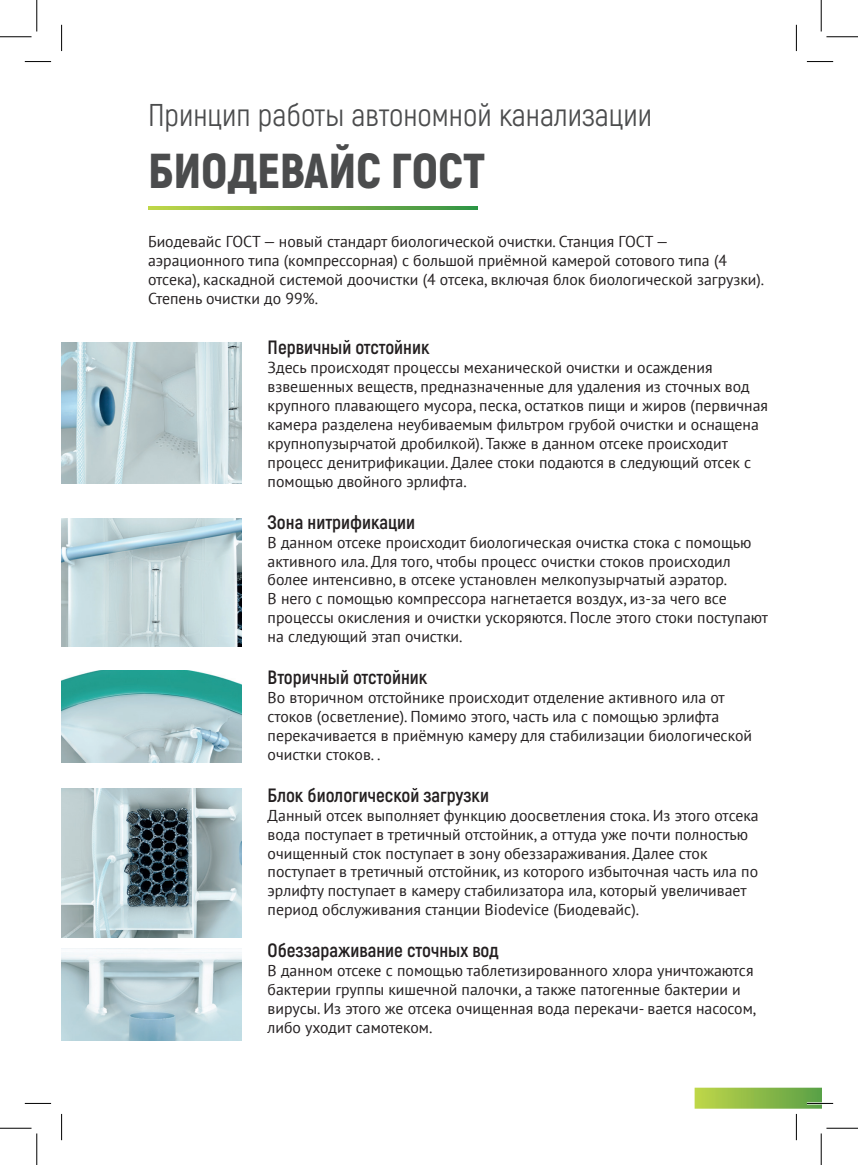
<style>
.page{position:relative;width:858px;height:1165px;background:#fff}
.page>*{position:absolute;margin:0;border:0;box-sizing:border-box;transform-origin:0 0}
.t1{font:900 49px "Akrobat";color:#4b4c4d}
.t2{font:31.5px "Akrobat";color:#4b4c4d}
.t3{font:700 19.25px "Akrobat";color:#231f20}
.t4{font:15.75px/18.9px "PT Sans";color:#231f20}
</style>
<div class="page">
<div style="left:694px;top:1088px;width:127px;height:21px;background:linear-gradient(to right,#bed547,#5ea24b)"></div>
<svg style="left:148px;top:207px;width:329px;height:3px"></svg>
<img style="left:62px;top:342px;width:179px;height:142px">
<img style="left:62px;top:518px;width:179px;height:129px">
<img style="left:62px;top:670px;width:179px;height:92px">
<img style="left:62px;top:788px;width:179px;height:150px">
<img style="left:62px;top:949px;width:179px;height:91px">
<hr style="left:806px;top:1102px;width:26px;height:2px;background:#fff">
<svg style="left:25px;top:61px;width:26px;height:1px"></svg>
<svg style="left:806px;top:61px;width:26px;height:1px"></svg>
<svg style="left:25px;top:1103px;width:26px;height:1px"></svg>
<svg style="left:806px;top:1103px;width:26px;height:1px"></svg>
<svg style="left:61px;top:25px;width:1px;height:26px"></svg>
<svg style="left:61px;top:1114px;width:1px;height:26px"></svg>
<svg style="left:795px;top:25px;width:1px;height:26px"></svg>
<svg style="left:795px;top:1114px;width:1px;height:26px"></svg>
<hr style="left:0;top:36px;width:32px;height:1px;background:#000">
<hr style="left:826px;top:36px;width:31px;height:1px;background:#000">
<hr style="left:0;top:1128px;width:32px;height:1px;background:#000">
<hr style="left:826px;top:1128px;width:31px;height:1px;background:#000">
<hr style="left:36px;top:0;width:1px;height:32px;background:#000">
<hr style="left:36px;top:1133px;width:1px;height:32px;background:#000">
<hr style="left:820px;top:0;width:1px;height:32px;background:#000">
<hr style="left:820px;top:1133px;width:1px;height:32px;background:#000">
<h2 class="t2" style="left:148px;top:96px;width:505px">Принцип работы автономной канализации</h2>
<h1 class="t1" style="left:148px;top:139px;width:338px">БИОДЕВАЙС ГОСТ</h1>
<p class="t4" style="left:148px;top:232px;width:617px">Биодевайс ГОСТ — новый стандарт биологической очистки. Станция ГОСТ — аэрационного типа (компрессорная) с большой приёмной камерой сотового типа (4 отсека), каскадной системой доочистки (4 отсека, включая блок биологической загрузки).<br>Степень очистки до 99%.</p>
<p class="t3" style="left:267px;top:336px;width:163px">Первичный отстойник</p>
<p class="t4" style="left:267px;top:358px;width:501px">Здесь происходят процессы механической очистки и осаждения взвешенных веществ, предназначенные для удаления из сточных вод крупного плавающего мусора, песка, остатков пищи и жиров (первичная камера разделена неубиваемым фильтром грубой очистки и оснащена крупнопузырчатой дробилкой). Также в данном отсеке происходит процесс денитрификации. Далее стоки подаются в следующий отсек с помощью двойного эрлифта.</p>
<p class="t3" style="left:267px;top:510px;width:149px">Зона нитрификации</p>
<p class="t4" style="left:267px;top:532px;width:502px">В данном отсеке происходит биологическая очистка стока с помощью активного ила. Для того, чтобы процесс очистки стоков происходил более интенсивно, в отсеке установлен мелкопузырчатый аэратор.<br>В него с помощью компрессора нагнетается воздух, из-за чего все процессы окисления и очистки ускоряются. После этого стоки поступают на следующий этап очистки.</p>
<p class="t3" style="left:267px;top:665px;width:161px">Вторичный отстойник</p>
<p class="t4" style="left:267px;top:688px;width:486px">Во вторичном отстой нике происходит отделение активного ила от стоков (осветление). Помимо этого, часть ила с помощью эрлифта перекачивается в приёмную камеру для стабилизации биологической очистки стоков. .</p>
<p class="t3" style="left:267px;top:783px;width:223px">Блок биологической загрузки</p>
<p class="t4" style="left:267px;top:805px;width:492px">Данный отсек выполняет функцию доосветления стока. Из этого отсека вода поступает в третичный отстойник, а оттуда уже почти полностью очищенный сток поступает в зону обеззараживания. Далее сток поступает в третичный отстой ник, из которого избыточная часть ила по эрлифту поступает в камеру стабилизатора ила, который увеличивает период обслуживания станции Biodevice (Биодевайс).</p>
<p class="t3" style="left:267px;top:938px;width:232px">Обеззараживание сточных вод</p>
<p class="t4" style="left:267px;top:961px;width:490px">В данном отсеке с помощью таблетизированного хлора уничтожаются бактерии группы кишечной палочки, а также патогенные бактерии и вирусы. Из этого же отсека очищенная вода перекачи- вается насосом, либо уходит самотеком.</p>
</div>
